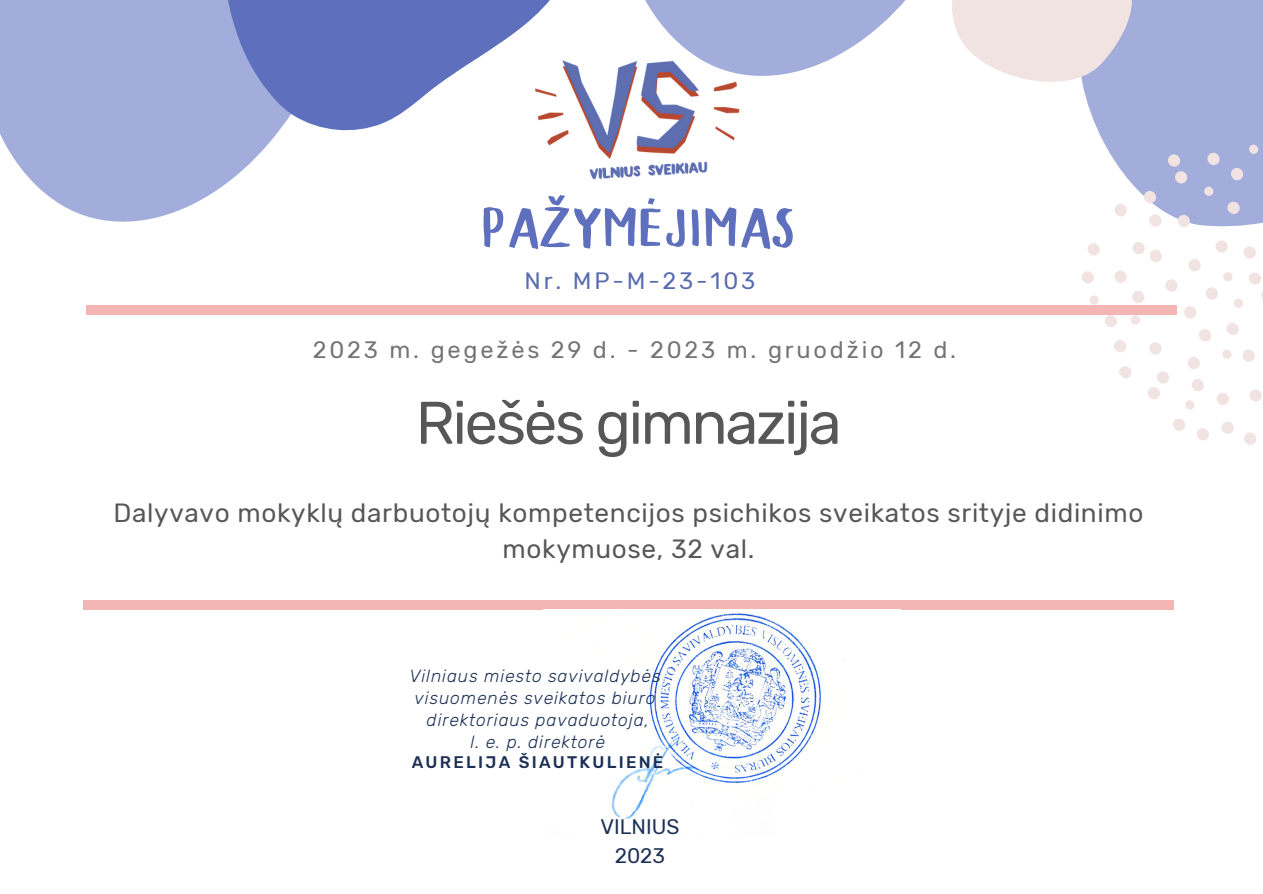
<style>
.page{position:relative;width:1263px;height:894px;background:#fff}
.page>*{position:absolute;margin:0;border:0;box-sizing:border-box;transform-origin:0 0}
.t1{font:60px "Rubik";letter-spacing:-.04em;color:#575757}
.t2{font:57px "Blodders";letter-spacing:.025em;color:#5d6fbd}
.t3{font:26.25px/36px "Rubik";letter-spacing:.025em;color:#575757;text-align:center}
.t4{font:23.7px "Rubik";letter-spacing:.12em;color:#737373}
.t5{font:23.7px "Rubik";letter-spacing:.12em;color:#586bb0}
.t6{font:21px "Rubik";color:#1c3055}
.t7{font:italic 300 17.55px/21.9px "Rubik";letter-spacing:.05em;color:#1c3055}
.t8{font:500 16.8px "Rubik";letter-spacing:.135em;color:#1c3055}
</style>
<div class="page">
<svg style="left:0;top:0;width:201px;height:222px;background:#acb6df"></svg>
<div style="left:1100px;top:0;width:163px;height:142px;background:#a2addb"></div>
<div style="left:1119px;top:0;width:70px;height:128px;background:#a2addb"></div>
<svg style="left:1078px;top:142px;width:185px;height:303px"></svg>
<div style="left:87px;top:305px;width:1090px;height:9px;background:#f4b5b5"></div>
<svg style="left:645px;top:0;width:474px;height:135px"></svg>
<img style="left:617px;top:16px;width:150px;height:162px">
<div style="left:83px;top:600px;width:1090px;height:9px;background:#f4b5b5"></div>
<img style="left:611px;top:613px;width:233px;height:206px">
<svg style="left:146px;top:0;width:471px;height:200px"></svg>
<p class="t2" style="left:484px;top:205px;width:314px">PAŽYMĖJIMAS</p>
<p class="t5" style="left:525px;top:267px;width:232px">Nr. MP-M-23-103</p>
<p class="t4" style="left:313px;top:336px;width:645px">2023 m. gegežės 29 d. - 2023 m. gruodžio 12 d.</p>
<p class="t1" style="left:416px;top:387px;width:427px">Riešės gimnazija</p>
<p class="t3" style="left:113px;top:494px;width:1031px">Dalyvavo mokyklų darbuotojų kompetencijos psichikos sveikatos srityje didinimo mokymuose, 32 val.</p>
<p class="t7" style="left:409px;top:665px;width:253px">Vilniaus miesto savivaldybės visuomenės sveikatos biuro</p>
<p class="t7" style="left:427px;top:708px;width:224px">direktoriaus pavaduotoja,</p>
<p class="t7" style="left:471px;top:730px;width:136px">l. e. p. direktorė</p>
<p class="t8" style="left:412px;top:752px;width:253px">AURELIJA ŠIAUTKULIENĖ</p>
<p class="t6" style="left:600px;top:813px;width:81px">VILNIUS</p>
<p class="t6" style="left:615px;top:842px;width:52px">2023</p>
</div>
